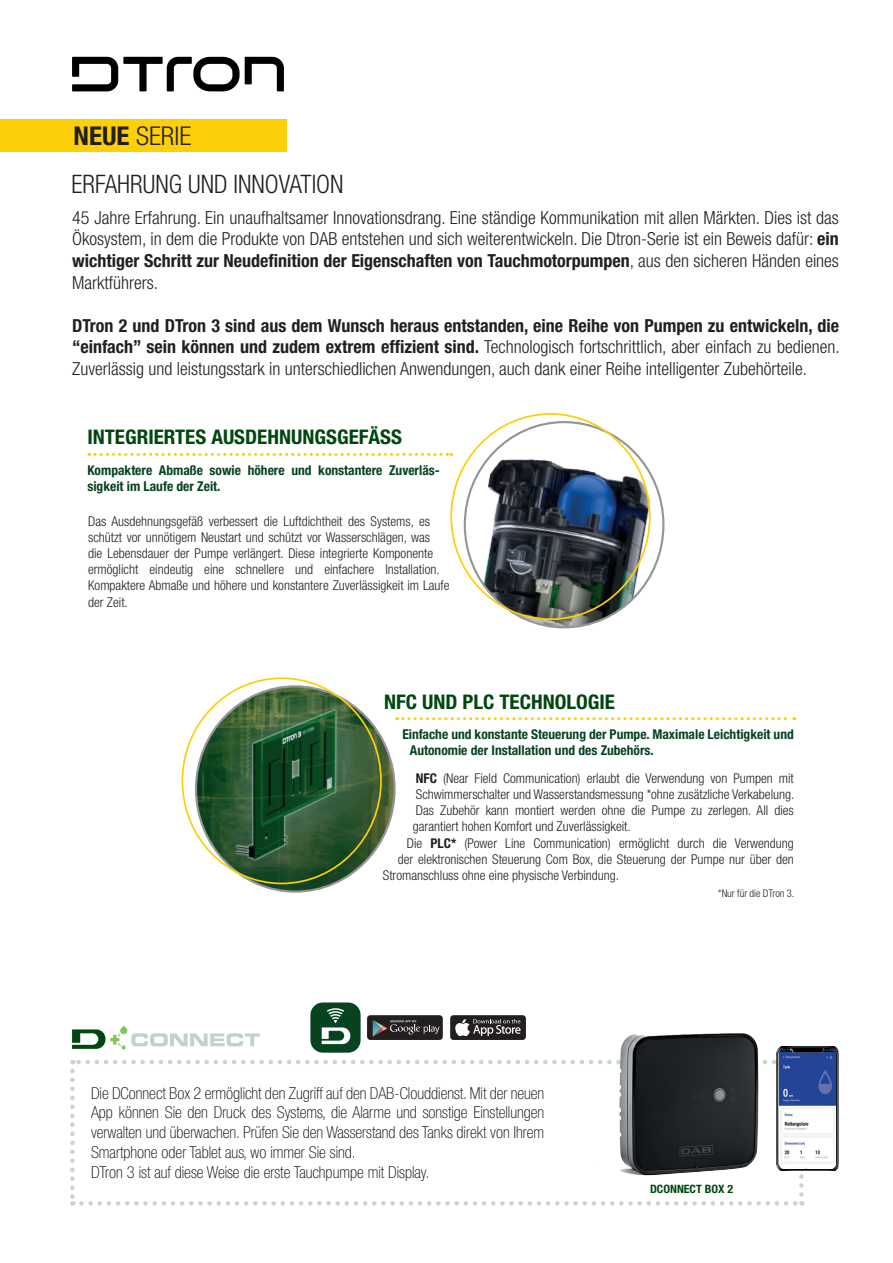
<style>
.page{position:relative;width:893px;height:1263px;background:#fff}
.page>*{position:absolute;margin:0;border:0;box-sizing:border-box;transform-origin:0 0}
.t1{font:300 condensed 25.95px "Helvetica Neue LT";color:#231f20;scale:1.04 1}
.t2{font:300 condensed 25.5px "Helvetica Neue LT";color:#231f20}
.t3{font:700 condensed 20.1px "Helvetica Neue LT";color:#004710;scale:1.04 1}
.t4{font:300 condensed 18px/21.6px "Helvetica Neue LT";color:#231f20;text-align:justify}
.t5{font:100 condensed 16.5px/19.8px "Helvetica Neue LT";color:#000001}
.t6{font:300 condensed 13.5px/16.2px "Helvetica Neue LT";color:#231f20}
.t7{font:700 condensed 13.5px/16.2px "Helvetica Neue LT";color:#05421f}
.t8{font:700 condensed 11.55px "Helvetica Neue LT";color:#004710;scale:1.04 1}
.t9{font:300 condensed 10.5px "Helvetica Neue LT";color:#231f20}
.s1{font-weight:700}
</style>
<div class="page">
<div style="left:0;top:119px;width:287px;height:33px;background:#fccf09"></div>
<svg style="left:72px;top:57px;width:212px;height:34px"></svg>
<img style="left:465px;top:422px;width:198px;height:205px">
<img style="left:196px;top:686px;width:197px;height:205px">
<div style="left:310px;top:1002px;width:51px;height:51px;background:#07431f;border-radius:13px"></div>
<svg style="left:397px;top:717px;width:398px;height:3px"></svg>
<svg style="left:89px;top:453px;width:363px;height:3px"></svg>
<svg style="left:70px;top:1008px;width:769px;height:197px"></svg>
<img style="left:780px;top:1048px;width:56px;height:121px">
<h1 class="t1" style="left:74px;top:121px;width:115px"><span class="s1">NEUE</span> SERIE</h1>
<h2 class="t2" style="left:71px;top:169px;width:274px">ERFAHRUNG UND INNOVATION</h2>
<p class="t4" style="left:72px;top:206px;width:768px">45 Jahre Erfahrung. Ein unaufhaltsamer Innovationsdrang. Eine ständige Kommunikation mit allen Märkten. Dies ist das Ökosystem, in dem die Produkte von DAB entstehen und sich weiterentwickeln. Die Dtron-Serie ist ein Beweis dafür: <span class="s1">ein wichtiger Schritt zur Neudefinition der Eigenschaften von Tauchmotorpumpen</span>, aus den sicheren Händen eines Marktführers.</p>
<p class="t4" style="left:72px;top:314px;width:769px"><span class="s1">DTron 2 und DTron 3 sind aus dem Wunsch heraus entstanden, eine Reihe von Pumpen zu entwickeln, die “einfach” sein können und zudem extrem effizient sind.</span> Technologisch fortschrittlich, aber einfach zu bedienen.<br>Zuverlässig und leistungsstark in unterschiedlichen Anwendungen, auch dank einer Reihe intelligenter Zubehörteile.</p>
<h3 class="t3" style="left:87px;top:425px;width:304px">INTEGRIERTES AUSDEHNUNGSGEFÄSS</h3>
<p class="t7" style="left:87px;top:461px;width:354px">Kompaktere Abmaße sowie höhere und konstantere Zuverläs&shy;sigkeit im Laufe der Zeit.</p>
<p class="t6" style="left:88px;top:513px;width:363px">Das Ausdehnungsgefäß verbessert die Luftdichtheit des Systems, es schützt vor unnötigem Neustart und schützt vor Wasserschlägen, was<br>die Lebensdauer der Pumpe verlängert. Diese integrierte Komponente ermöglicht eindeutig eine schnellere und einfachere Installation.<br>Kompaktere Abmaße und höhere und konstantere Zuverlässigkeit im Laufe der Zeit.</p>
<h3 class="t3" style="left:384px;top:690px;width:224px">NFC UND PLC TECHNOLOGIE</h3>
<p class="t7" style="left:410px;top:726px;width:385px;text-indent:-8px">Einfache und konstante Steuerung der Pumpe. Maximale Leichtigkeit und<br>Autonomie der Installation und des Zubehörs.</p>
<p class="t6" style="left:416px;top:770px;width:380px"><span class="s1">NFC</span> (Near Field Communication) erlaubt die Verwendung von Pumpen mit</p>
<p class="t6" style="left:416px;top:786px;width:380px">Schwimmerschalter und Wasserstandsmessung *ohne zusätzliche Verkabelung.</p>
<p class="t6" style="left:416px;top:802px;width:379px">Das Zubehör kann montiert werden ohne die Pumpe zu zerlegen. All dies</p>
<p class="t6" style="left:413px;top:818px;width:219px">garantiert hohen Komfort und Zuverlässigkeit.</p>
<p class="t6" style="left:407px;top:835px;width:389px">Die <span class="s1">PLC*</span> (Power Line Communication) ermöglicht durch die Verwendung</p>
<p class="t6" style="left:398px;top:851px;width:397px">der elektronischen Steuerung Com Box, die Steuerung der Pumpe nur über den</p>
<p class="t6" style="left:383px;top:867px;width:238px">Stromanschluss ohne eine physische Verbindung.</p>
<p class="t5" style="left:91px;top:1083px;width:455px">Die DConnect Box 2 ermöglicht den Zugriff auf den DAB-Clouddienst. Mit der neuen App können Sie den Druck des Systems, die Alarme und sonstige Einstellungen verwalten und überwachen. Prüfen Sie den Wasserstand des Tanks direkt von Ihrem Smartphone oder Tablet aus, wo immer Sie sind.<br>DTron 3 ist auf diese Weise die erste Tauchpumpe mit Display.</p>
<p class="t9" style="left:718px;top:887px;width:78px">*Nur für die DTron 3.</p>
<p class="t8" style="left:650px;top:1181px;width:81px">DCONNECT BOX 2</p>
</div>
